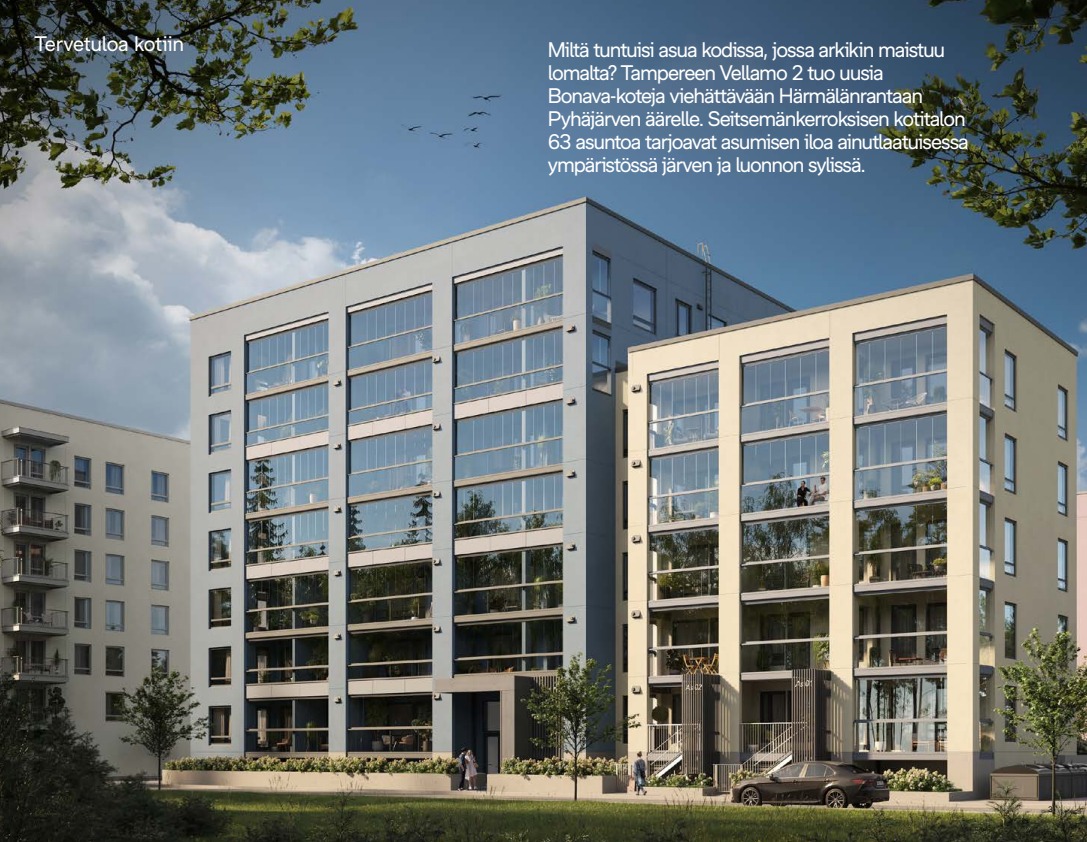
<style>
.page{position:relative;width:1087px;height:842px;background:#fff}
.page>*{position:absolute;margin:0;border:0;box-sizing:border-box;transform-origin:0 0}
.Bonava_Headline_20pt{font:20px/23px "Bonava Sans";letter-spacing:-.055em;color:#fff}
.Bonava_Headline_20pt-2{font:20px "Bonava Sans";letter-spacing:-.02em;color:#fff}
.t1{font:7.5px "Bonava Sans";color:#000}
</style>
<div class="page">
<img style="left:0;top:0;width:1086px;height:842px">
<p class="Bonava_Headline_20pt-2" style="left:34px;top:32px;width:151px">Tervetuloa kotiin</p>
<p class="Bonava_Headline_20pt" style="left:547px;top:38px;width:399px">Miltä tuntuisi asua kodissa, jossa arkikin maistuu</p>
<p class="Bonava_Headline_20pt" style="left:547px;top:61px;width:337px">lomalta? Tampereen Vellamo 2 tuo uusia</p>
<p class="Bonava_Headline_20pt" style="left:547px;top:84px;width:422px">Bonava-koteja viehättävään Härmälänrantaan Pyhäjärven äärelle. Seitsemänkerroksisen kotitalon 63 asuntoa tarjoavat asumisen iloa ainutlaatuisessa ympäristössä järven ja luonnon sylissä.</p>
<p class="t1" style="left:1047px;top:804px;width:6px">3</p>
</div>
